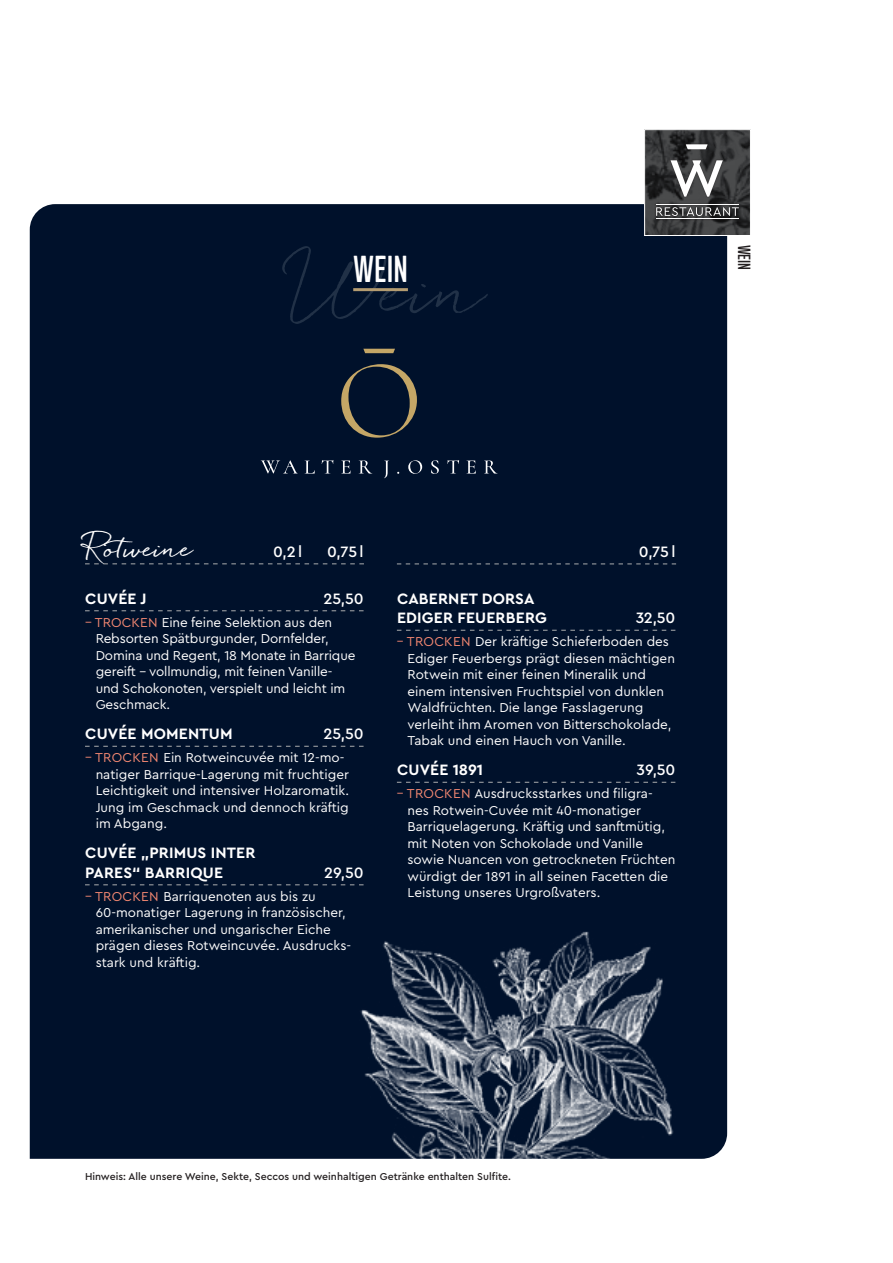
<style>
.page{position:relative;width:893px;height:1263px;background:#fff}
.page>*{position:absolute;margin:0;border:0;box-sizing:border-box;transform-origin:0 0}
.t1{font:69px "Quickpen";color:#213147}
.t2{font:37.5px "Union";color:#fff}
.t3{font:700 25.5px "Quickpen";letter-spacing:-.01em;color:#fff}
.t4{font:17.7px "Union";color:#231f20}
.t5{font:700 15.75px/19.5px "Cera PRO";letter-spacing:.01em;color:#fff}
.t6{font:500 15.75px "Cera PRO";letter-spacing:-.01em;color:#fff}
.t7{font:13.5px/16.5px "Cera PRO";color:#fff}
.t8{font:500 10.5px "Cera PRO";color:#231f20}
.s1{color:#f48872}
</style>
<div class="page">
<div style="left:30px;top:204px;width:697px;height:955px;background:#00112b"></div>
<img style="left:344px;top:906px;width:347px;height:253px">
<img style="left:716px;top:174px;width:33px;height:60px">
<img style="left:646px;top:131px;width:52px;height:69px">
<img style="left:698px;top:131px;width:51px;height:43px">
<img style="left:646px;top:200px;width:70px;height:34px">
<div style="left:654px;top:142px;width:87px;height:79px;background:#231f20;opacity:.4"></div>
<svg style="left:671px;top:160px;width:52px;height:37px"></svg>
<svg style="left:686px;top:144px;width:22px;height:5px"></svg>
<svg style="left:656px;top:207px;width:83px;height:9px"></svg>
<hr style="left:656px;top:204px;width:83px;height:1px;background:#fff">
<hr style="left:656px;top:218px;width:83px;height:1px;background:#fff">
<div style="left:644px;top:129px;width:107px;height:107px;border:1px solid #fff"></div>
<svg style="left:341px;top:364px;width:76px;height:74px;background:#232c35"></svg>
<svg style="left:363px;top:349px;width:32px;height:4px"></svg>
<svg style="left:261px;top:460px;width:37px;height:14px"></svg>
<svg style="left:305px;top:461px;width:10px;height:13px"></svg>
<svg style="left:322px;top:460px;width:11px;height:14px"></svg>
<svg style="left:341px;top:461px;width:10px;height:13px"></svg>
<svg style="left:359px;top:460px;width:13px;height:14px"></svg>
<svg style="left:384px;top:461px;width:5px;height:17px"></svg>
<svg style="left:408px;top:460px;width:14px;height:14px"></svg>
<svg style="left:431px;top:460px;width:8px;height:14px"></svg>
<svg style="left:447px;top:460px;width:12px;height:14px"></svg>
<svg style="left:466px;top:461px;width:10px;height:13px"></svg>
<svg style="left:484px;top:460px;width:14px;height:14px"></svg>
<hr style="left:353px;top:288px;width:55px;height:3px;background:#b49c71">
<svg style="left:85px;top:610px;width:279px;height:1px"></svg>
<svg style="left:85px;top:746px;width:279px;height:1px"></svg>
<svg style="left:85px;top:884px;width:279px;height:1px"></svg>
<svg style="left:397px;top:630px;width:278px;height:1px"></svg>
<svg style="left:397px;top:782px;width:278px;height:1px"></svg>
<svg style="left:85px;top:563px;width:279px;height:1px"></svg>
<svg style="left:397px;top:563px;width:279px;height:1px"></svg>
<h1 class="t1" style="left:290px;top:250px;width:199px">Wein</h1>
<h2 class="t2" style="left:353px;top:251px;width:56px">WEIN</h2>
<h3 class="t4" style="left:753px;top:244px;width:27px;rotate:90deg">WEIN</h3>
<h3 class="t3" style="left:85px;top:533px;width:110px">Rotweine</h3>
<p class="t6" style="left:273px;top:541px;width:30px">0,2 l</p>
<p class="t6" style="left:327px;top:541px;width:38px">0,75 l</p>
<p class="t6" style="left:639px;top:541px;width:38px">0,75 l</p>
<p class="t5" style="left:85px;top:588px;width:63px">CUVÉE J</p>
<p class="t6" style="left:323px;top:588px;width:42px">25,50</p>
<p class="t7" style="left:96px;top:613px;width:261px;text-indent:-11px"><span class="s1">– TROCKEN</span> Eine feine Selektion aus den Rebsorten Spätburgunder, Dornfelder, Domina und Regent, 18 Monate in Barrique gereift – vollmundig, mit feinen Vanille&shy;und Schokonoten, verspielt und leicht im Geschmack.</p>
<p class="t5" style="left:85px;top:724px;width:149px">CUVÉE MOMENTUM</p>
<p class="t6" style="left:323px;top:724px;width:42px">25,50</p>
<p class="t7" style="left:96px;top:749px;width:255px;text-indent:-11px"><span class="s1">– TROCKEN</span> Ein Rotweincuvée mit 12-mo&shy;natiger Barrique-Lagerung mit fruchtiger Leichtigkeit und intensiver Holzaromatik.<br>Jung im Geschmack und dennoch kräftig im Abgang.</p>
<p class="t5" style="left:85px;top:843px;width:172px">CUVÉE „PRIMUS INTER<br>PARES“ BARRIQUE</p>
<p class="t6" style="left:324px;top:862px;width:41px">29,50</p>
<p class="t7" style="left:96px;top:887px;width:257px;text-indent:-11px"><span class="s1">– TROCKEN</span> Barriquenoten aus bis zu 60-monatiger Lagerung in französischer, amerikanischer und ungarischer Eiche prägen dieses Rotweincuvée. Ausdrucks&shy;stark und kräftig.</p>
<p class="t5" style="left:397px;top:588px;width:151px">CABERNET DORSA<br>EDIGER FEUERBERG</p>
<p class="t6" style="left:636px;top:607px;width:41px">32,50</p>
<p class="t7" style="left:407px;top:633px;width:269px;text-indent:-11px"><span class="s1">– TROCKEN</span> Der kräftige Schieferboden des Ediger Feuerbergs prägt diesen mächtigen Rotwein mit einer feinen Mineralik und einem intensiven Fruchtspiel von dunklen Waldfrüchten. Die lange Fasslagerung verleiht ihm Aromen von Bitterschokolade, Tabak und einen Hauch von Vanille.</p>
<p class="t5" style="left:397px;top:760px;width:87px">CUVÉE 1891</p>
<p class="t6" style="left:637px;top:760px;width:40px">39,50</p>
<p class="t7" style="left:407px;top:785px;width:269px;text-indent:-11px"><span class="s1">– TROCKEN</span> Ausdrucksstarkes und filigra&shy;nes Rotwein-Cuvée mit 40-monatiger Barriquelagerung. Kräftig und sanftmütig, mit Noten von Schokolade und Vanille sowie Nuancen von getrockneten Früchten würdigt der 1891 in all seinen Facetten die Leistung unseres Urgroßvaters.</p>
<p class="t8" style="left:85px;top:1169px;width:427px">Hinweis: Alle unsere Weine, Sekte, Seccos und weinhaltigen Getränke enthalten Sulfite.</p>
</div>
